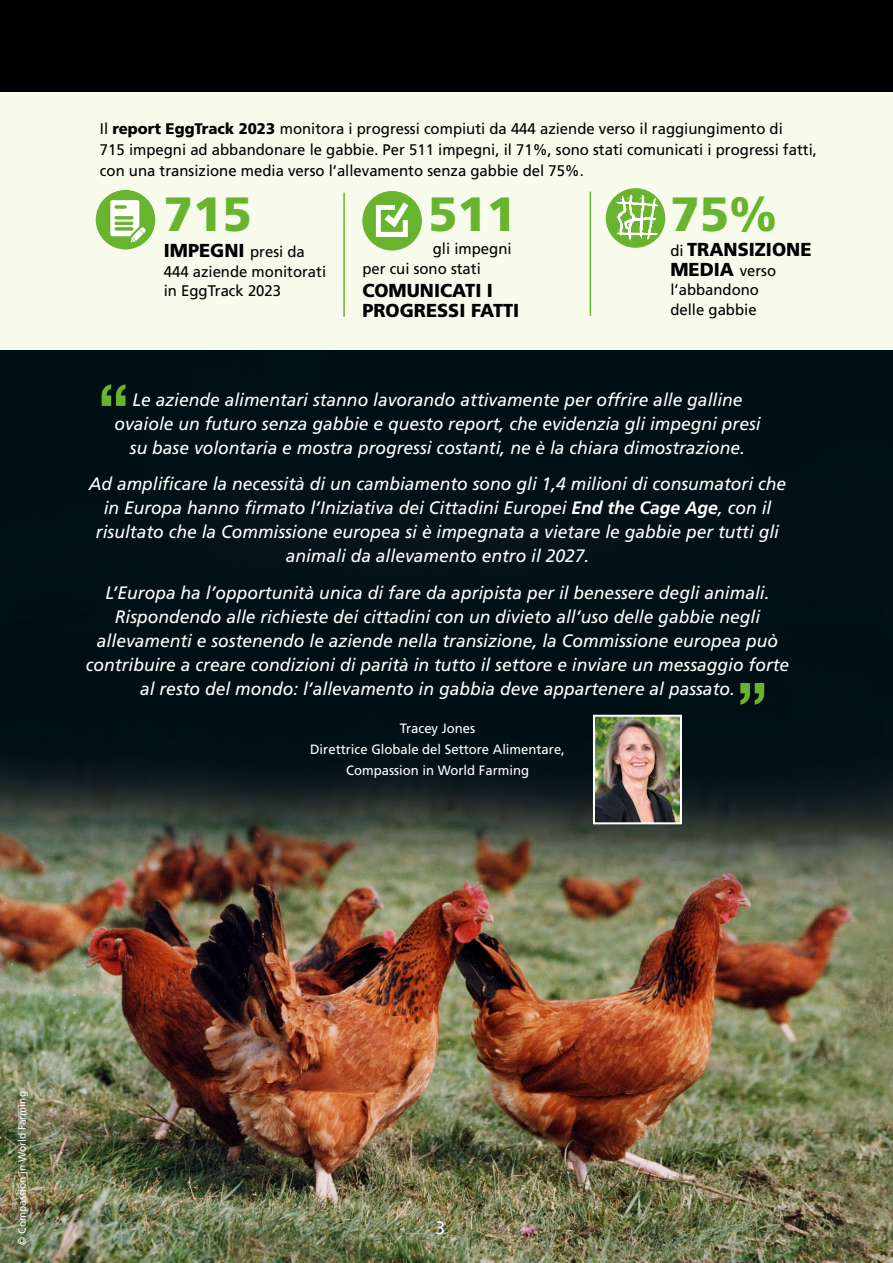
<style>
.page{position:relative;width:893px;height:1263px;background:#fff}
.page>*{position:absolute;margin:0;border:0;box-sizing:border-box;transform-origin:0 0}
.t1{font:700 67.2px "Helvetica Neue";color:#69b42e}
.t2{font:900 48px "Frutiger LT Pro";color:#69b42e}
.t3{font:900 18.75px/19.5px "Frutiger LT Pro";color:#000}
.t4{font:italic 18px/24px "Frutiger LT Pro";color:#fff;text-align:center}
.t5{font:18px "Frutiger LT Pro";color:#fff}
.t6{font:15.3px/19.5px "Frutiger LT Pro";color:#000}
.t7{font:13.5px/21px "Frutiger LT Pro";color:#fff;text-align:center}
.t8{font:10.5px "Frutiger LT Pro";color:#fff}
.s1{font-weight:900}
.s2{font-weight:400;font-size:15.3px}
.s3{font-weight:700}
</style>
<div class="page">
<img style="left:0;top:349px;width:893px;height:914px">
<div style="left:0;top:0;width:893px;height:92px;background:#000"></div>
<div style="left:0;top:92px;width:893px;height:257px;background:#f8faeb"></div>
<div style="left:96px;top:190px;width:59px;height:59px;background:#69b42e;border-radius:50%"></div>
<div style="left:362px;top:191px;width:60px;height:60px;background:#69b42e;border-radius:50%"></div>
<div style="left:606px;top:188px;width:59px;height:60px;background:#69b42e;border-radius:50%"></div>
<hr style="left:343px;top:193px;width:2px;height:124px;background:#69b42e">
<hr style="left:590px;top:192px;width:1px;height:124px;background:#69b42e">
<svg style="left:609px;top:188px;width:49px;height:53px"></svg>
<svg style="left:376px;top:202px;width:32px;height:35px"></svg>
<img style="left:596px;top:718px;width:83px;height:103px">
<div style="left:593px;top:715px;width:89px;height:109px;border:2px solid #fff"></div>
<svg style="left:110px;top:200px;width:36px;height:42px"></svg>
<p class="t6" style="left:100px;top:119px;width:718px;line-height:21px">Il <span class="s1">report EggTrack 2023</span> monitora i progressi compiuti da 444 aziende verso il raggiungimento di<br>715 impegni ad abbandonare le gabbie. Per 511 impegni, il 71%, sono stati comunicati i progressi fatti, con una transizione media verso l’allevamento senza gabbie del 75%.</p>
<h2 class="t2" style="left:164px;top:185px;width:90px">715</h2>
<h2 class="t2" style="left:428px;top:185px;width:90px">511</h2>
<p class="t6" style="left:362px;top:239px;width:151px;text-indent:70px">gli impegni per cui sono stati</p>
<p class="t3" style="left:362px;top:281px;width:158px">COMUNICATI I<br>PROGRESSI FATTI</p>
<p class="t3" style="left:164px;top:241px;width:143px">IMPEGNI <span class="s2">presi da</span></p>
<p class="t6" style="left:164px;top:262px;width:164px">444 aziende monitorati in EggTrack 2023</p>
<h2 class="t2" style="left:670px;top:185px;width:108px">75%</h2>
<p class="t3" style="left:670px;top:240px;width:143px"><span class="s2">di</span> TRANSIZIONE<br>MEDIA <span class="s2">verso</span></p>
<p class="t6" style="left:670px;top:280px;width:90px">l’abbandono delle gabbie</p>
<h1 class="t1" style="left:98px;top:356px;width:33px">“</h1>
<p class="t4" style="left:114px;top:387px;width:648px">Le aziende alimentari stanno lavorando attivamente per offrire alle galline ovaiole un futuro senza gabbie e questo report, che evidenzia gli impegni presi su base volontaria e mostra progressi costanti, ne è la chiara dimostrazione.</p>
<p class="t4" style="left:89px;top:472px;width:699px">Ad amplificare la necessità di un cambiamento sono gli 1,4 milioni di consumatori che in Europa hanno firmato l’Iniziativa dei Cittadini Europei <span class="s3">End the Cage Age</span>, con il risultato che la Commissione europea si è impegnata a vietare le gabbie per tutti gli animali da allevamento entro il 2027.</p>
<p class="t4" style="left:86px;top:581px;width:705px">L’Europa ha l’opportunità unica di fare da apripista per il benessere degli animali.<br>Rispondendo alle richieste dei cittadini con un divieto all’uso delle gabbie negli allevamenti e sostenendo le aziende nella transizione, la Commissione europea può contribuire a creare condizioni di parità in tutto il settore e inviare un messaggio forte al resto del mondo: l’allevamento in gabbia deve appartenere al passato.</p>
<p class="t7" style="left:310px;top:718px;width:256px">Tracey Jones<br>Direttrice Globale del Settore Alimentare,<br>Compassion in World Farming</p>
<h1 class="t1" style="left:737px;top:654px;width:33px">”</h1>
<p class="t8" style="left:16px;top:1244px;width:155px;rotate:-90deg">© Compassion in World Farming</p>
<p class="t5" style="left:435px;top:1217px;width:11px">3</p>
</div>
